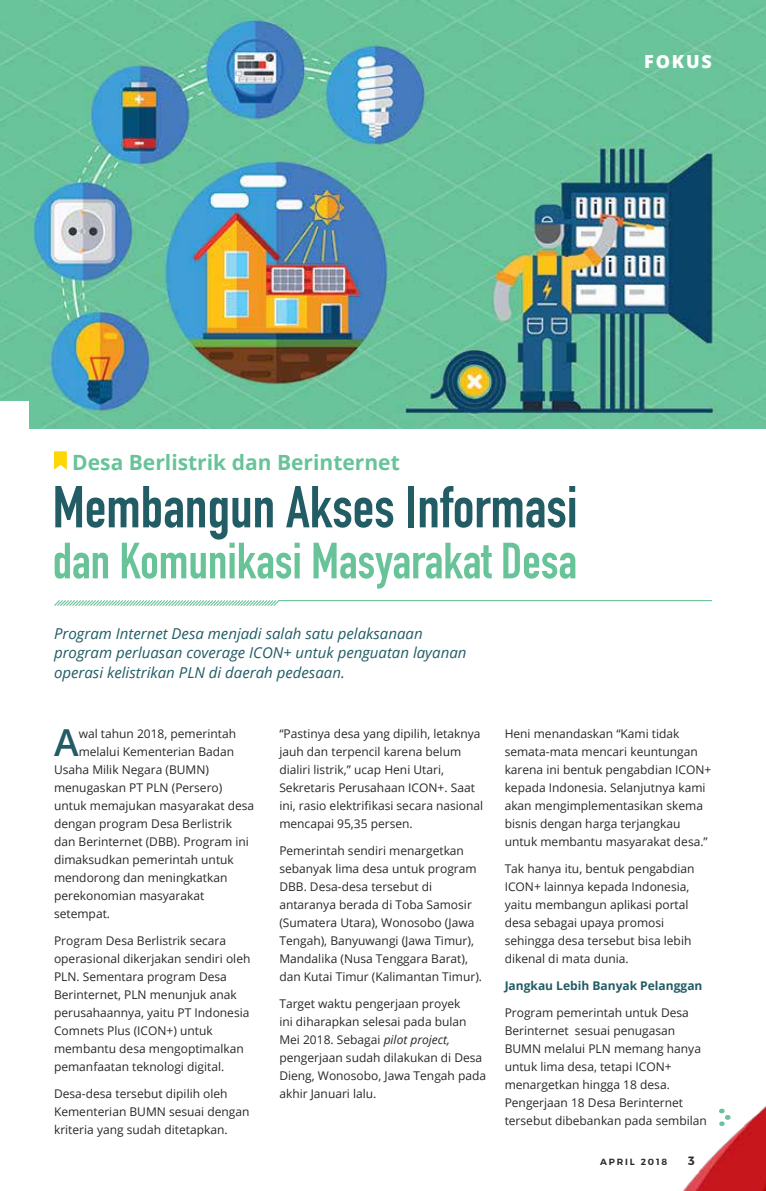
<style>
.page{position:relative;width:766px;height:1191px;background:#fff}
.page>*{position:absolute;margin:0;border:0;box-sizing:border-box;transform-origin:0 0}
.t1{font:700 58.05px "DIN Condensed";color:#225c64}
.t2{font:700 50.1px "DIN Condensed";color:#68c399}
.t3{font:600 37.2px "Open Sans";color:#225c64}
.t4{font:700 21px "Open Sans";color:#68c399}
.t5{font:800 18px "Open Sans";letter-spacing:.1em;color:#fff}
.t6{font:italic 15px/19.5px "Open Sans";color:#225c64}
.t7{font:12px/18px "Open Sans";color:#292829}
.t8{font:700 12px "Open Sans";color:#225c64}
.t9{font:600 12px "Montserrat";color:#292829}
.t10{font:600 9px "Montserrat";letter-spacing:.2em;color:#292829}
.s1{font-style:italic}
</style>
<div class="page">
<img style="left:0;top:0;width:765px;height:428px">
<svg style="left:54px;top:451px;width:13px;height:19px"></svg>
<hr style="left:278px;top:600px;width:433px;height:1px;background:#68c399">
<svg style="left:54px;top:600px;width:226px;height:6px"></svg>
<div style="left:0;top:401px;width:28px;height:30px;background:#fff"></div>
<img style="left:683px;top:1106px;width:82px;height:85px">
<h3 class="t5" style="left:644px;top:48px;width:69px">FOKUS</h3>
<h3 class="t4" style="left:72px;top:447px;width:329px">Desa Berlistrik dan Berinternet</h3>
<h1 class="t1" style="left:52px;top:468px;width:526px">Membangun Akses Informasi</h1>
<h2 class="t2" style="left:52px;top:527px;width:526px">dan Komunikasi Masyarakat Desa</h2>
<p class="t6" style="left:54px;top:623px;width:414px">Program Internet Desa menjadi salah satu pelaksanaan program perluasan coverage ICON+ untuk penguatan layanan operasi kelistrikan PLN di daerah pedesaan.</p>
<h3 class="t3" style="left:54px;top:717px;width:26px">A</h3>
<p class="t7" style="left:79px;top:724px;width:159px">wal tahun 2018, pemerintah</p>
<p class="t7" style="left:79px;top:742px;width:157px">melalui Kementerian Badan</p>
<p class="t7" style="left:54px;top:760px;width:156px">Usaha Milik Negara (BUMN)</p>
<p class="t7" style="left:54px;top:778px;width:170px">menugaskan PT PLN (Persero)</p>
<p class="t7" style="left:54px;top:796px;width:202px">untuk memajukan masyarakat desa</p>
<p class="t7" style="left:54px;top:814px;width:179px">dengan program Desa Berlistrik</p>
<p class="t7" style="left:54px;top:832px;width:196px">dan Berinternet (DBB). Program ini</p>
<p class="t7" style="left:54px;top:850px;width:181px">dimaksudkan pemerintah untuk</p>
<p class="t7" style="left:54px;top:868px;width:175px">mendorong dan meningkatkan</p>
<p class="t7" style="left:54px;top:886px;width:152px">perekonomian masyarakat</p>
<p class="t7" style="left:54px;top:904px;width:58px">setempat.</p>
<p class="t7" style="left:54px;top:931px;width:198px">Program Desa Berlistrik secara operasional dikerjakan sendiri oleh<br>PLN. Sementara program Desa<br>Berinternet, PLN menunjuk anak perusahaannya, yaitu PT Indonesia<br>Comnets Plus (ICON+) untuk membantu desa mengoptimalkan pemanfaatan teknologi digital.</p>
<p class="t7" style="left:54px;top:1084px;width:197px">Desa-desa tersebut dipilih oleh<br>Kementerian BUMN sesuai dengan kriteria yang sudah ditetapkan.</p>
<p class="t7" style="left:279px;top:724px;width:205px">“Pastinya desa yang dipilih, letaknya jauh dan terpencil karena belum dialiri listrik,” ucap Heni Utari, Sekretaris Perusahaan ICON+. Saat ini, rasio elektrifikasi secara nasional mencapai 95,35 persen.</p>
<p class="t7" style="left:279px;top:841px;width:204px">Pemerintah sendiri menargetkan sebanyak lima desa untuk program DBB. Desa-desa tersebut di antaranya berada di Toba Samosir (Sumatera Utara), Wonosobo (Jawa Tengah), Banyuwangi (Jawa Timur), Mandalika (Nusa Tenggara Barat), dan Kutai Timur (Kalimantan Timur).</p>
<p class="t7" style="left:279px;top:994px;width:208px">Target waktu pengerjaan proyek<br>ini diharapkan selesai pada bulan<br>Mei 2018. Sebagai <span class="s1">pilot project, </span>pengerjaan sudah dilakukan di Desa<br>Dieng, Wonosobo, Jawa Tengah pada akhir Januari lalu.</p>
<p class="t7" style="left:504px;top:724px;width:208px">Heni menandaskan “Kami tidak semata-mata mencari keuntungan karena ini bentuk pengabdian ICON+ kepada Indonesia. Selanjutnya kami akan mengimplementasikan skema bisnis dengan harga terjangkau untuk membantu masyarakat desa.”</p>
<p class="t7" style="left:504px;top:859px;width:191px">Tak hanya itu, bentuk pengabdian<br>ICON+ lainnya kepada Indonesia, yaitu membangun aplikasi portal desa sebagai upaya promosi sehingga desa tersebut bisa lebih dikenal di mata dunia.</p>
<p class="t8" style="left:504px;top:977px;width:199px">Jangkau Lebih Banyak Pelanggan</p>
<p class="t7" style="left:504px;top:1003px;width:203px">Program pemerintah untuk Desa<br>Berinternet sesuai penugasan<br>BUMN melalui PLN memang hanya untuk lima desa, tetapi ICON+ menargetkan hingga 18 desa.<br>Pengerjaan 18 Desa Berinternet tersebut dibebankan pada sembilan</p>
<p class="t10" style="left:600px;top:1156px;width:68px">APRIL 2018</p>
<p class="t9" style="left:687px;top:1153px;width:8px">3</p>
</div>
